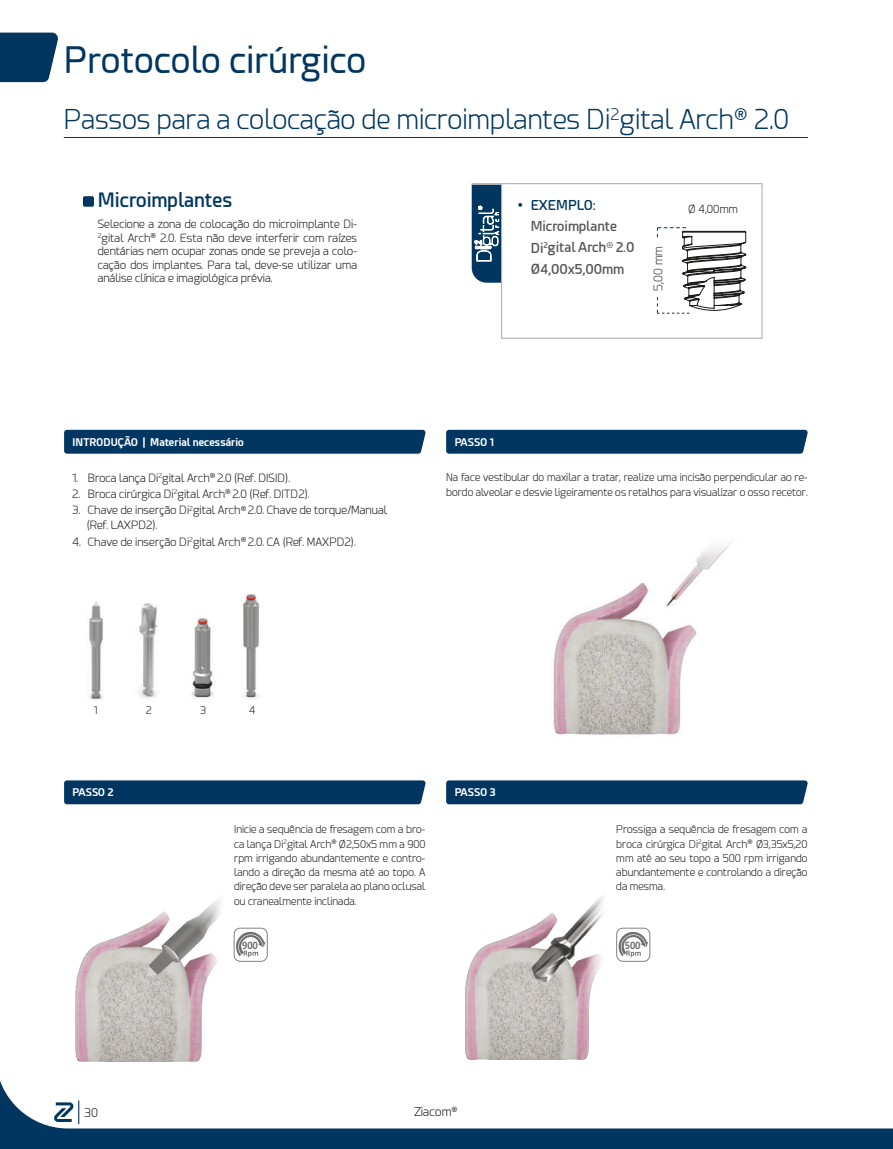
<style>
.page{position:relative;width:893px;height:1149px;background:#fff}
.page>*{position:absolute;margin:0;border:0;box-sizing:border-box;transform-origin:0 0}
.t1{font:36px "Esphimere";color:#003660}
.t2{font:300 27px "Esphimere";color:#003660}
.t3{font:600 19.5px "Esphimere";color:#003660}
.t4{font:600 13.5px/21px "Esphimere";color:#575756}
.t5{font:600 13.5px "Esphimere";color:#003660}
.t6{font:300 12px "Esphimere";color:#1d1d1b}
.t7{font:300 11.85px "Esphimere";color:#3d3d3c}
.t8{font:700 11.4px "Calibri";letter-spacing:-.005em;color:#70706f;scale:.92 1}
.t9{font:300 11.25px/13.5px "Esphimere";color:#1d1d1b;text-align:justify}
.t10{font:300 11.1px "Esphimere";color:#1d1d1b}
.t11{font:300 10.5px/14.2px "Esphimere";color:#1d1d1b;text-align:justify}
.t12{font:700 10.5px "Esphimere";color:#fff}
</style>
<div class="page">
<svg style="left:0;top:1080px;width:893px;height:68px"></svg>
<svg style="left:54px;top:1100px;width:25px;height:23px"></svg>
<svg style="left:657px;top:227px;width:89px;height:87px"></svg>
<svg style="left:0;top:33px;width:58px;height:49px"></svg>
<div style="left:446px;top:429px;width:362px;height:24px;background:#003660"></div>
<img style="left:75px;top:899px;width:145px;height:163px">
<img style="left:465px;top:896px;width:138px;height:164px">
<div style="left:64px;top:429px;width:362px;height:24px;background:#003660"></div>
<div style="left:446px;top:780px;width:362px;height:24px;background:#003660"></div>
<div style="left:64px;top:780px;width:362px;height:24px;background:#003660"></div>
<hr style="left:64px;top:137px;width:744px;height:1px;background:#003660">
<div style="left:83px;top:196px;width:11px;height:11px;background:#003660;border-radius:2px"></div>
<div style="left:501px;top:183px;width:261px;height:156px;border:1px solid #b2b2b2"></div>
<svg style="left:472px;top:183px;width:29px;height:99px"></svg>
<img style="left:553px;top:542px;width:179px;height:193px">
<svg style="left:616px;top:927px;width:34px;height:34px"></svg>
<svg style="left:234px;top:927px;width:34px;height:34px"></svg>
<img style="left:191px;top:618px;width:23px;height:81px">
<img style="left:242px;top:594px;width:17px;height:105px">
<img style="left:88px;top:601px;width:16px;height:99px">
<img style="left:139px;top:603px;width:19px;height:96px">
<h1 class="t1" style="left:64px;top:40px;width:304px">Protocolo cirúrgico</h1>
<h2 class="t2" style="left:64px;top:104px;width:727px">Passos para a colocação de microimplantes Di<sup>2</sup>gital Arch<sup>®</sup> 2.0</h2>
<h3 class="t3" style="left:98px;top:187px;width:136px">Microimplantes</h3>
<p class="t9" style="left:98px;top:217px;width:261px">Selecione a zona de colocação do microimplante Di-<sup>2</sup>gital Arch<sup>®</sup> 2.0. Esta não deve interferir com raízes dentárias nem ocupar zonas onde se preveja a colo&shy;cação dos implantes. Para tal, deve-se utilizar uma análise clínica e imagiológica prévia.</p>
<p class="t12" style="left:73px;top:435px;width:173px">INTRODUÇÃO | Material necessário</p>
<p class="t9" style="left:72px;top:471px;width:219px">1. Broca lança Di<sup>2</sup>gital Arch<sup>®</sup> 2.0 (Ref. DISID).</p>
<p class="t9" style="left:72px;top:487px;width:239px">2. Broca cirúrgica Di<sup>2</sup>gital Arch<sup>®</sup> 2.0 (Ref. DITD2).</p>
<p class="t9" style="left:87px;top:503px;width:302px;line-height:15px;text-indent:-14px">3. Chave de inserção Di<sup>2</sup>gital Arch<sup>®</sup> 2.0. Chave de torque/Manual (Ref. LAXPD2).</p>
<p class="t9" style="left:72px;top:535px;width:285px">4. Chave de inserção Di<sup>2</sup>gital Arch<sup>®</sup> 2.0. CA (Ref. MAXPD2).</p>
<p class="t5" style="left:518px;top:197px;width:79px">• EXEMPLO:</p>
<p class="t4" style="left:531px;top:216px;width:105px">Microimplante<br>Di<sup>2</sup>gital Arch<sup>®</sup> 2.0<br>Ø4,00x5,00mm</p>
<p class="t7" style="left:651px;top:290px;width:46px;rotate:-90deg">5,00 mm</p>
<p class="t10" style="left:688px;top:203px;width:51px">Ø 4,00mm</p>
<p class="t12" style="left:455px;top:435px;width:41px">PASSO 1</p>
<p class="t11" style="left:446px;top:470px;width:363px">Na face vestibular do maxilar a tratar, realize uma incisão perpendicular ao re&shy;bordo alveolar e desvie ligeiramente os retalhos para visualizar o osso recetor.</p>
<p class="t11" style="left:93px;top:702px;width:5px">1</p>
<p class="t11" style="left:146px;top:702px;width:8px">2</p>
<p class="t11" style="left:200px;top:702px;width:8px">3</p>
<p class="t11" style="left:249px;top:702px;width:8px">4</p>
<p class="t12" style="left:73px;top:785px;width:43px">PASSO 2</p>
<p class="t12" style="left:455px;top:785px;width:43px">PASSO 3</p>
<p class="t11" style="left:234px;top:822px;width:193px">Inicie a sequência de fresagem com a bro&shy;ca lança Di<sup>2</sup>gital Arch<sup>®</sup> Ø2,50x5 mm a 900 rpm irrigando abundantemente e contro&shy;lando a direção da mesma até ao topo. A direção deve ser paralela ao plano oclusal ou cranealmente inclinada.</p>
<p class="t11" style="left:616px;top:822px;width:193px">Prossiga a sequência de fresagem com a broca cirúrgica Di<sup>2</sup>gital Arch<sup>®</sup> Ø3,35x5,20 mm até ao seu topo a 500 rpm irrigando abundantemente e controlando a direção da mesma.</p>
<p class="t8" style="left:242px;top:936px;width:19px">900</p>
<p class="t8" style="left:625px;top:936px;width:19px">500</p>
<p class="t6" style="left:84px;top:1105px;width:15px">30</p>
<p class="t6" style="left:414px;top:1104px;width:45px">Ziacom<sup>®</sup></p>
</div>
